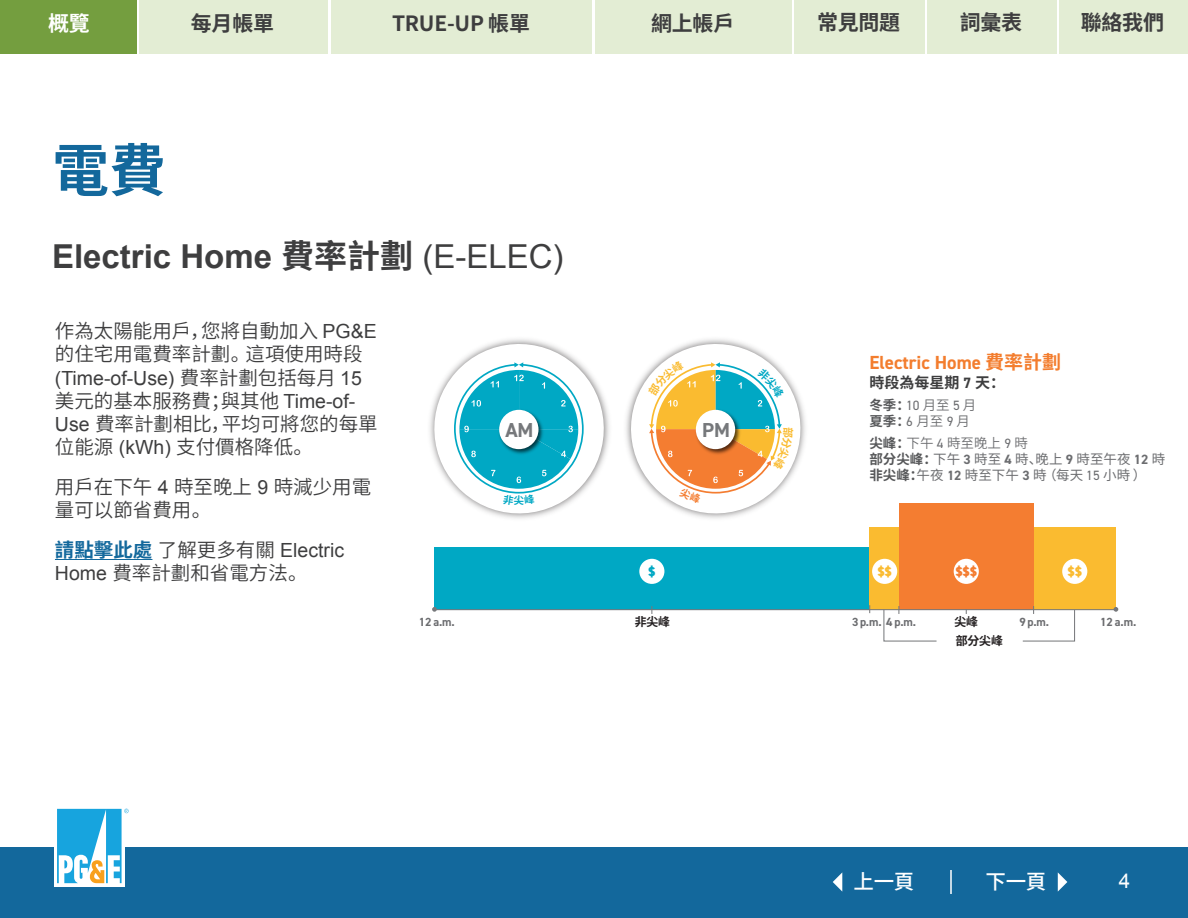
<style>
.page{position:relative;width:1188px;height:918px;background:#fff}
.page>*{position:absolute;margin:0;border:0;box-sizing:border-box;transform-origin:0 0}
.t1{font:700 57px "Source Han Sans CN";color:#13689c}
.t2{font:700 33px "Arial";color:#3e3e3f}
.t3{font:700 21px "Source Han Sans CN";letter-spacing:-.01em;color:#3e3e3f}
.t4{font:700 21px "Source Han Sans CN";color:#fff}
.t5{font:500 20.55px "Source Han Sans CN";letter-spacing:-.02em;color:#fff}
.t6{font:20.55px "Arial";color:#fff}
.t7{font:700 20.25px "DIN2014";color:#76787b}
.t8{font:19.5px/23.2px "Source Han Sans CN";color:#3e3e3f}
.t9{font:19.5px "Arial";color:#3e3e3f}
.t10{font:700 19.05px "DIN2014";color:#f37d2e}
.t11{font:700 15px "Source Han Sans CN";color:#3e3e3f}
.t12{font:13.5px/16.2px "Source Han Sans CN";color:#6c6d70}
.t13{font:700 13.5px/16.2px "Source Han Sans CN";color:#57585a}
.t14{font:800 12.9px "DIN2014";color:#fabb30}
.t15{font:800 12.9px "DIN2014";color:#f47d31}
.t16{font:800 12.9px "DIN2014";color:#00a8c4}
.t17{font:700 11.85px "DIN2014";color:#6c6d70}
.t18{font:700 11.85px "Koz Go Pr 6 N";letter-spacing:-.01em;color:#231f20}
.t19{font:700 10.2px "Koz Go Pr 6 N";color:#00a8c4}
.s1{font-family:"Source Han Sans CN"}
.s2{font-weight:400}
.s3{font-family:"Arial"}
.s4{font-family:"Source Han Sans CN";font-weight:700;color:#13689c}
.s5{font-family:"DIN2014"}
.s6{font-family:"DIN2014";font-weight:400;color:#6c6d70}
.s7{font-weight:400;color:#6c6d70}
.s8{font-weight:700;color:#57585a}
.s9{font-style:inherit}
.s10{font-family:"DIN2014";font-weight:700}
</style>
<div class="page">
<div style="left:0;top:848px;width:1188px;height:70px;background:#13689c"></div>
<svg style="left:54px;top:808px;width:71px;height:78px"></svg>
<svg style="left:57px;top:809px;width:72px;height:74px;background:#6cc0df"></svg>
<hr style="left:55px;top:559px;width:97px;height:1px;background:#13689c">
<div style="left:434px;top:548px;width:436px;height:62px;background:#00a8c4"></div>
<svg style="left:432px;top:607px;width:5px;height:5px"></svg>
<div style="left:870px;top:528px;width:29px;height:82px;background:#fabb30"></div>
<div style="left:1034px;top:528px;width:82px;height:82px;background:#fabb30"></div>
<div style="left:899px;top:503px;width:135px;height:107px;background:#f47d31"></div>
<div style="left:639px;top:559px;width:25px;height:25px;background:#fff;border-radius:50%"></div>
<div style="left:872px;top:559px;width:25px;height:25px;background:#fff;border-radius:50%"></div>
<div style="left:954px;top:559px;width:25px;height:25px;background:#fff;border-radius:50%"></div>
<div style="left:1062px;top:559px;width:25px;height:25px;background:#fff;border-radius:50%"></div>
<hr style="left:434px;top:609px;width:682px;height:1px;background:#76787b">
<svg style="left:883px;top:606px;width:55px;height:36px"></svg>
<svg style="left:1022px;top:606px;width:54px;height:36px"></svg>
<svg style="left:1114px;top:607px;width:4px;height:5px"></svg>
<svg style="left:833px;top:873px;width:9px;height:18px"></svg>
<svg style="left:1058px;top:872px;width:9px;height:20px"></svg>
<hr style="left:950px;top:870px;width:2px;height:24px;background:#fff">
<div style="left:1059px;top:0;width:129px;height:54px;background:#e3edd4"></div>
<div style="left:927px;top:0;width:129px;height:54px;background:#e3edd4"></div>
<div style="left:794px;top:0;width:130px;height:54px;background:#e3edd4"></div>
<div style="left:595px;top:0;width:196px;height:54px;background:#e3edd4"></div>
<div style="left:331px;top:0;width:261px;height:54px;background:#e3edd4"></div>
<div style="left:139px;top:0;width:189px;height:54px;background:#e3edd4"></div>
<div style="left:0;top:0;width:136px;height:54px;background:#749e3f"></div>
<svg style="left:430px;top:339px;width:180px;height:180px"></svg>
<svg style="left:626px;top:339px;width:180px;height:180px"></svg>
<p class="t4" style="left:48px;top:12px;width:43px">概覽</p>
<p class="t3" style="left:191px;top:12px;width:85px">每月帳單</p>
<p class="t3" style="left:392px;top:12px;width:140px">TRUE-UP 帳單</p>
<p class="t3" style="left:651px;top:11px;width:85px">網上帳戶</p>
<p class="t3" style="left:817px;top:11px;width:85px">常見問題</p>
<p class="t3" style="left:960px;top:11px;width:64px">詞彙表</p>
<p class="t3" style="left:1081px;top:11px;width:85px">聯絡我們</p>
<h1 class="t1" style="left:52px;top:138px;width:115px">電費</h1>
<h2 class="t2" style="left:52px;top:235px;width:513px">Electric Home <span class="s1">費率計劃</span> <span class="s2">(E-ELEC)</span></h2>
<p class="t8" style="left:55px;top:320px;width:323px">作為太陽能用戶，您將自動加入 <span class="s3">PG&amp;E</span>的住宅用電費率計劃。這項使用時段</p>
<p class="t9" style="left:55px;top:365px;width:308px">(Time-of-Use) <span class="s1">費率計劃包括每月</span> 15</p>
<p class="t8" style="left:55px;top:390px;width:324px">美元的基本服務費；與其他 <span class="s3">Time-of-<br>Use</span> 費率計劃相比，平均可將您的每單位能源 <span class="s3">(kWh)</span> 支付價格降低。</p>
<p class="t8" style="left:55px;top:476px;width:318px">用戶在下午 <span class="s3">4</span> 時至晚上 <span class="s3">9</span> 時減少用電量可以節省費用。</p>
<p class="t9" style="left:55px;top:537px;width:291px"><span class="s4">請點擊此處</span><span class="s1">了解更多有關</span> Electric</p>
<p class="t8" style="left:55px;top:561px;width:254px"><span class="s3">Home</span> 費率計劃和省電方法。</p>
<p class="t17" style="left:419px;top:614px;width:38px">12 a.m.</p>
<p class="t7" style="left:505px;top:416px;width:30px">AM</p>
<p class="t19" style="left:514px;top:495px;width:12px">尖</p>
<p class="t7" style="left:702px;top:416px;width:29px">PM</p>
<p class="t10" style="left:869px;top:350px;width:193px">Electric Home <span class="s1">費率計劃</span></p>
<p class="t11" style="left:869px;top:374px;width:137px">時段為每星期 <span class="s5">7</span> 天：</p>
<p class="t13" style="left:869px;top:397px;width:108px">冬季：<span class="s6">10</span> <span class="s7">月至</span> <span class="s6">5</span> <span class="s7">月</span>夏季：<span class="s6">6</span> <span class="s7">月至</span> <span class="s6">9</span> <span class="s7">月</span></p>
<p class="t12" style="left:869px;top:435px;width:298px"><span class="s8">尖峰：</span><span class="s9">下午</span> <span class="s5">4</span> <span class="s9">時至晚上</span> <span class="s5">9</span> <span class="s9">時<br></span><span class="s8">部分尖峰：</span>下午 <span class="s10">3</span> 時至 <span class="s10">4</span> 時、晚上 <span class="s10">9</span> 時至午夜 <span class="s10">12</span> 時<span class="s8">非尖峰：</span>午夜 <span class="s10">12</span> 時至下午 <span class="s10">3</span> 時（每天 <span class="s5">15</span> 小時）</p>
<p class="t16" style="left:648px;top:563px;width:9px">$</p>
<p class="t14" style="left:877px;top:563px;width:16px">$$</p>
<p class="t15" style="left:956px;top:563px;width:23px">$$$</p>
<p class="t14" style="left:1068px;top:563px;width:16px">$$</p>
<p class="t18" style="left:635px;top:615px;width:37px">非尖峰</p>
<p class="t17" style="left:852px;top:614px;width:66px">3 p.m. 4 p.m.</p>
<p class="t18" style="left:954px;top:615px;width:25px">尖峰</p>
<p class="t17" style="left:1020px;top:614px;width:31px">9 p.m.</p>
<p class="t18" style="left:956px;top:634px;width:48px">部分尖峰</p>
<p class="t17" style="left:1100px;top:614px;width:38px">12 a.m.</p>
<p class="t5" style="left:854px;top:870px;width:62px">上一頁</p>
<p class="t5" style="left:986px;top:870px;width:62px">下一頁</p>
<p class="t6" style="left:1119px;top:867px;width:13px">4</p>
</div>
